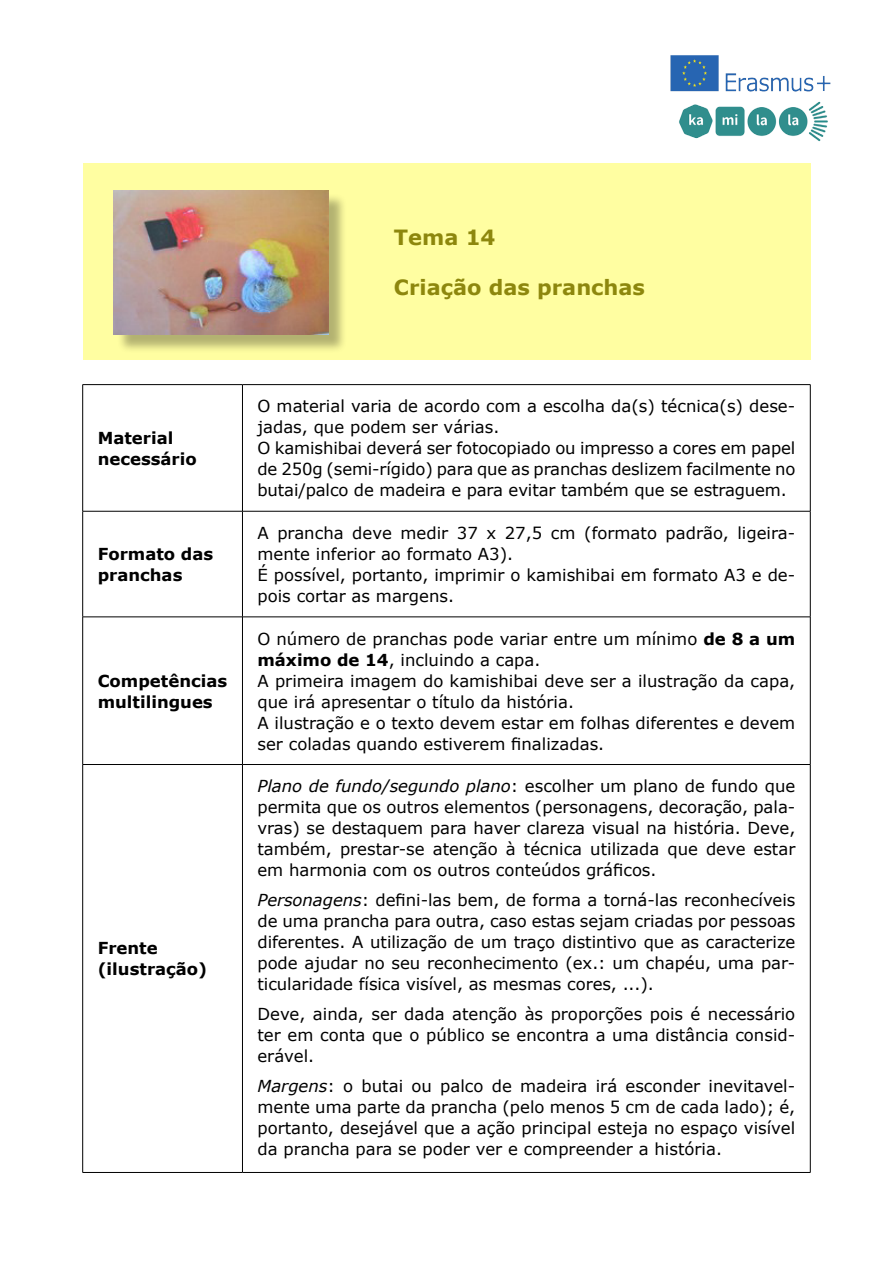
<style>
.page{position:relative;width:893px;height:1263px;background:#fff}
.page>*{position:absolute;margin:0;border:0;box-sizing:border-box;transform-origin:0 0}
.t1{font:700 21px "Verdana";color:#8d870d}
.t2{font:16.5px/21px "Verdana";color:#000;text-align:justify}
.t3{font:700 16.5px/21px "Verdana";color:#000}
.s1{font-weight:700}
.s2{font-style:italic}
</style>
<div class="page">
<div style="left:82px;top:163px;width:728px;height:197px;background:#fffea1"></div>
<div style="left:116px;top:193px;width:231px;height:160px;background:#000;opacity:.3"></div>
<img style="left:113px;top:191px;width:215px;height:144px">
<hr style="left:82px;top:384px;width:160px;height:1px;background:#000">
<hr style="left:82px;top:385px;width:1px;height:126px;background:#000">
<hr style="left:242px;top:384px;width:568px;height:1px;background:#000">
<hr style="left:242px;top:385px;width:1px;height:126px;background:#000">
<hr style="left:810px;top:385px;width:1px;height:126px;background:#000">
<hr style="left:82px;top:511px;width:160px;height:1px;background:#000">
<hr style="left:82px;top:511px;width:1px;height:106px;background:#000">
<hr style="left:242px;top:511px;width:568px;height:1px;background:#000">
<hr style="left:242px;top:511px;width:1px;height:106px;background:#000">
<hr style="left:810px;top:511px;width:1px;height:106px;background:#000">
<hr style="left:82px;top:617px;width:160px;height:1px;background:#000">
<hr style="left:82px;top:617px;width:1px;height:147px;background:#000">
<hr style="left:242px;top:617px;width:568px;height:1px;background:#000">
<hr style="left:242px;top:617px;width:1px;height:147px;background:#000">
<hr style="left:810px;top:617px;width:1px;height:147px;background:#000">
<hr style="left:82px;top:764px;width:160px;height:1px;background:#000">
<hr style="left:82px;top:765px;width:1px;height:407px;background:#000">
<hr style="left:242px;top:764px;width:568px;height:1px;background:#000">
<hr style="left:242px;top:765px;width:1px;height:407px;background:#000">
<hr style="left:810px;top:765px;width:1px;height:407px;background:#000">
<hr style="left:82px;top:1172px;width:160px;height:1px;background:#000">
<hr style="left:242px;top:1172px;width:568px;height:1px;background:#000">
<img style="left:670px;top:55px;width:158px;height:87px">
<img style="left:671px;top:55px;width:160px;height:65px">
<p class="t1" style="left:394px;top:222px;width:103px">Tema 14</p>
<p class="t1" style="left:394px;top:273px;width:253px">Criação das pranchas</p>
<p class="t3" style="left:98px;top:427px;width:101px">Material necessário</p>
<p class="t3" style="left:98px;top:543px;width:117px">Formato das pranchas</p>
<p class="t3" style="left:98px;top:670px;width:131px">Competências multilingues</p>
<p class="t3" style="left:98px;top:937px;width:111px">Frente (ilustração)</p>
<p class="t2" style="left:257px;top:396px;width:539px;text-align:left">O material varia de acordo com a escolha da(s) técnica(s) dese&shy;jadas, que podem ser várias.<br>O kamishibai deverá ser fotocopiado ou impresso a cores em papel de 250g (semi-rígido) para que as pranchas deslizem facilmente no butai/palco de madeira e para evitar também que se estraguem.</p>
<p class="t2" style="left:257px;top:522px;width:539px;text-align:left">A prancha deve medir 37 x 27,5 cm (formato padrão, ligeira&shy;mente inferior ao formato A3).<br>É possível, portanto, imprimir o kamishibai em formato A3 e de&shy;pois cortar as margens.</p>
<p class="t2" style="left:257px;top:628px;width:539px;text-align:left">O número de pranchas pode variar entre um mínimo <span class="s1">de 8 a um máximo de 14</span>, incluindo a capa.<br>A primeira imagem do kamishibai deve ser a ilustração da capa, que irá apresentar o título da história.<br>A ilustração e o texto devem estar em folhas diferentes e devem ser coladas quando estiverem finalizadas.</p>
<p class="t2" style="left:257px;top:775px;width:539px"><span class="s2">Plano de fundo/segundo plano</span>: escolher um plano de fundo que permita que os outros elementos (personagens, decoração, pala&shy;vras) se destaquem para haver clareza visual na história. Deve, também, prestar-se atenção à técnica utilizada que deve estar em harmonia com os outros conteúdos gráficos.</p>
<p class="t2" style="left:257px;top:889px;width:539px"><span class="s2">Personagens</span>: defini-las bem, de forma a torná-las reconhecíveis de uma prancha para outra, caso estas sejam criadas por pessoas diferentes. A utilização de um traço distintivo que as caracterize pode ajudar no seu reconhecimento (ex.: um chapéu, uma par&shy;ticularidade física visível, as mesmas cores, ...).</p>
<p class="t2" style="left:257px;top:1003px;width:539px">Deve, ainda, ser dada atenção às proporções pois é necessário ter em conta que o público se encontra a uma distância consid&shy;erável.</p>
<p class="t2" style="left:257px;top:1075px;width:539px"><span class="s2">Margens</span>: o butai ou palco de madeira irá esconder inevitavel&shy;mente uma parte da prancha (pelo menos 5 cm de cada lado); é, portanto, desejável que a ação principal esteja no espaço visível da prancha para se poder ver e compreender a história.</p>
</div>
